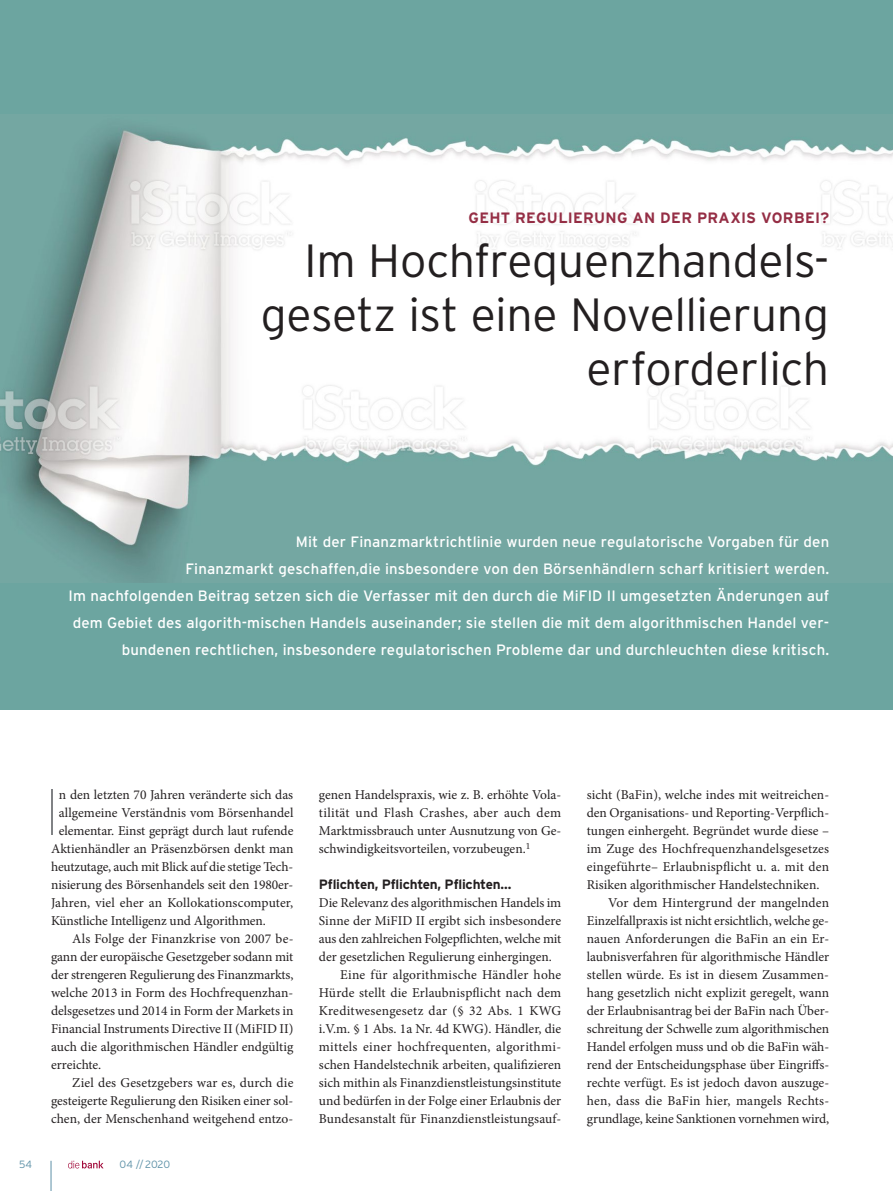
<style>
.page{position:relative;width:893px;height:1191px;background:#fff}
.page>*{position:absolute;margin:0;border:0;box-sizing:border-box;transform-origin:0 0}
.t1{font:100 64.95px "Interstate";color:#808285}
.t2{font:300 46.5px/54px "Interstate";letter-spacing:-.01em;color:#231f20;text-align:right}
.t3{font:15px/27px "Interstate";letter-spacing:.01em;color:#fff;text-align:right}
.t4{font:700 15px "Interstate";letter-spacing:.02em;color:#952e45}
.t5{font:13.5px/18px "Minion Pro";color:#231f20;text-align:justify}
.t6{font:13.5px "Minion Pro";letter-spacing:.02em;color:#231f20}
.t7{font:13.5px "Minion Pro";letter-spacing:.025em;color:#231f20}
.t8{font:700 13.5px "Interstate";letter-spacing:-.015em;color:#231f20}
.t9{font:300 10.5px "Interstate";letter-spacing:-.02em;color:#5d91a7}
</style>
<div class="page">
<svg style="left:68px;top:1160px;width:36px;height:8px"></svg>
<div style="left:0;top:0;width:893px;height:133px;background:#6ca5a0"></div>
<img style="left:0;top:130px;width:893px;height:453px">
<div style="left:0;top:583px;width:893px;height:126px;background:#6ca5a0"></div>
<hr style="left:51px;top:1160px;width:1px;height:31px;background:#5d91a7">
<p class="t4" style="left:468px;top:209px;width:362px">GEHT REGULIERUNG AN DER PRAXIS VORBEI?</p>
<h2 class="t2" style="left:261px;top:233px;width:570px">Im Hochfrequenzhandels&shy;gesetz ist eine Novellierung erforderlich</h2>
<p class="t3" style="left:69px;top:528px;width:762px">Mit der Finanzmarktrichtlinie wurden neue regulatorische Vorgaben für den<br>Finanzmarkt geschaffen,die insbesondere von den Börsenhändlern scharf kritisiert werden.<br>Im nachfolgenden Beitrag setzen sich die Verfasser mit den durch die MiFID II umgesetzten Änderungen auf dem Gebiet des algorith-mischen Handels auseinander; sie stellen die mit dem algorithmischen Handel ver&shy;bundenen rechtlichen, insbesondere regulatorischen Probleme dar und durchleuchten diese kritisch.</p>
<h1 class="t1" style="left:44px;top:777px;width:16px">I</h1>
<p class="t5" style="left:59px;top:786px;width:236px">n den letzten 70 Jahren veränderte sich das</p>
<p class="t5" style="left:59px;top:804px;width:236px">allgemeine Verständnis vom Börsenhandel</p>
<p class="t5" style="left:59px;top:822px;width:236px">elementar. Einst geprägt durch laut rufende</p>
<p class="t5" style="left:51px;top:840px;width:244px">Aktienhändler an Präsenzbörsen denkt man</p>
<p class="t5" style="left:51px;top:858px;width:244px">heutzutage, auch mit Blick auf die stetige Tech-</p>
<p class="t5" style="left:51px;top:876px;width:244px">nisierung des Börsenhandels seit den 1980er-</p>
<p class="t5" style="left:51px;top:894px;width:244px">Jahren, viel eher an Kollokationscomputer,</p>
<p class="t5" style="left:51px;top:912px;width:216px">Künstliche Intelligenz und Algorithmen.</p>
<p class="t5" style="left:72px;top:930px;width:223px">Als Folge der Finanzkrise von 2007 be-</p>
<p class="t5" style="left:51px;top:948px;width:244px">gann der europäische Gesetzgeber sodann mit</p>
<p class="t5" style="left:51px;top:966px;width:244px">der strengeren Regulierung des Finanzmarkts,</p>
<p class="t5" style="left:51px;top:984px;width:244px">welche 2013 in Form des Hochfrequenzhan-</p>
<p class="t5" style="left:51px;top:1002px;width:244px">delsgesetzes und 2014 in Form der Markets in</p>
<p class="t5" style="left:51px;top:1019px;width:244px">Financial Instruments Directive II (MiFID II)</p>
<p class="t5" style="left:51px;top:1037px;width:244px">auch die algorithmischen Händler endgültig</p>
<p class="t5" style="left:51px;top:1055px;width:52px">erreichte.</p>
<p class="t5" style="left:72px;top:1073px;width:223px">Ziel des Gesetzgebers war es, durch die</p>
<p class="t5" style="left:51px;top:1091px;width:244px">gesteigerte Regulierung den Risiken einer sol-</p>
<p class="t5" style="left:51px;top:1109px;width:244px">chen, der Menschenhand weitgehend entzo-</p>
<p class="t9" style="left:19px;top:1158px;width:14px">54</p>
<p class="t9" style="left:120px;top:1158px;width:52px">04 // 2020</p>
<p class="t5" style="left:319px;top:786px;width:244px">genen Handelspraxis, wie z. B. erhöhte Vola&shy;tilität und Flash Crashes, aber auch dem Marktmissbrauch unter Ausnutzung von Ge&shy;schwindigkeitsvorteilen, vorzubeugen.<sup>1</sup></p>
<p class="t8" style="left:319px;top:877px;width:194px">Pflichten, Pflichten, Pflichten…</p>
<p class="t5" style="left:319px;top:894px;width:244px">Die Relevanz des algorithmischen Handels im</p>
<p class="t5" style="left:319px;top:912px;width:244px">Sinne der MiFID II ergibt sich insbesondere</p>
<p class="t5" style="left:319px;top:930px;width:244px">aus den zahlreichen Folgepflichten, welche mit</p>
<p class="t5" style="left:319px;top:948px;width:235px">der gesetzlichen Regulierung einhergingen.</p>
<p class="t6" style="left:340px;top:965px;width:223px">Eine für algorithmische Händler hohe</p>
<p class="t5" style="left:319px;top:984px;width:244px">Hürde stellt die Erlaubnispflicht nach dem</p>
<p class="t6" style="left:319px;top:1001px;width:244px">Kreditwesengesetz dar (§ 32 Abs. 1 KWG</p>
<p class="t5" style="left:319px;top:1020px;width:244px">i.V.m. § 1 Abs. 1a Nr. 4d KWG). Händler, die</p>
<p class="t7" style="left:319px;top:1037px;width:244px">mittels einer hochfrequenten, algorithmi-</p>
<p class="t5" style="left:319px;top:1056px;width:244px">schen Handelstechnik arbeiten, qualifizieren</p>
<p class="t5" style="left:319px;top:1074px;width:244px">sich mithin als Finanzdienstleistungsinstitute</p>
<p class="t5" style="left:319px;top:1092px;width:244px">und bedürfen in der Folge einer Erlaubnis der</p>
<p class="t5" style="left:319px;top:1109px;width:244px">Bundesanstalt für Finanzdienstleistungsauf-</p>
<p class="t5" style="left:587px;top:785px;width:244px">sicht (BaFin), welche indes mit weitreichen-</p>
<p class="t5" style="left:587px;top:803px;width:244px">den Organisations- und Reporting-Verpflich-</p>
<p class="t5" style="left:587px;top:821px;width:244px">tungen einhergeht. Begründet wurde diese –</p>
<p class="t5" style="left:587px;top:839px;width:244px">im Zuge des Hochfrequenzhandelsgesetzes</p>
<p class="t5" style="left:587px;top:857px;width:244px">eingeführte– Erlaubnispflicht u. a. mit den</p>
<p class="t5" style="left:587px;top:875px;width:234px">Risiken algorithmischer Handelstechniken.</p>
<p class="t5" style="left:608px;top:893px;width:223px">Vor dem Hintergrund der mangelnden</p>
<p class="t5" style="left:587px;top:911px;width:244px">Einzelfallpraxis ist nicht ersichtlich, welche ge-</p>
<p class="t5" style="left:587px;top:929px;width:244px">nauen Anforderungen die BaFin an ein Er-</p>
<p class="t5" style="left:587px;top:947px;width:244px">laubnisverfahren für algorithmische Händler</p>
<p class="t5" style="left:587px;top:965px;width:244px">stellen würde. Es ist in diesem Zusammen-</p>
<p class="t5" style="left:587px;top:983px;width:244px">hang gesetzlich nicht explizit geregelt, wann</p>
<p class="t5" style="left:587px;top:1001px;width:244px">der Erlaubnisantrag bei der BaFin nach Über-</p>
<p class="t5" style="left:587px;top:1019px;width:244px">schreitung der Schwelle zum algorithmischen</p>
<p class="t5" style="left:587px;top:1037px;width:244px">Handel erfolgen muss und ob die BaFin wäh-</p>
<p class="t5" style="left:587px;top:1055px;width:244px">rend der Entscheidungsphase über Eingriffs-</p>
<p class="t5" style="left:587px;top:1073px;width:244px">rechte verfügt. Es ist jedoch davon auszuge-</p>
<p class="t6" style="left:587px;top:1091px;width:244px">hen, dass die BaFin hier, mangels Rechts-</p>
<p class="t5" style="left:587px;top:1109px;width:244px">grundlage, keine Sanktionen vornehmen wird,</p>
</div>
